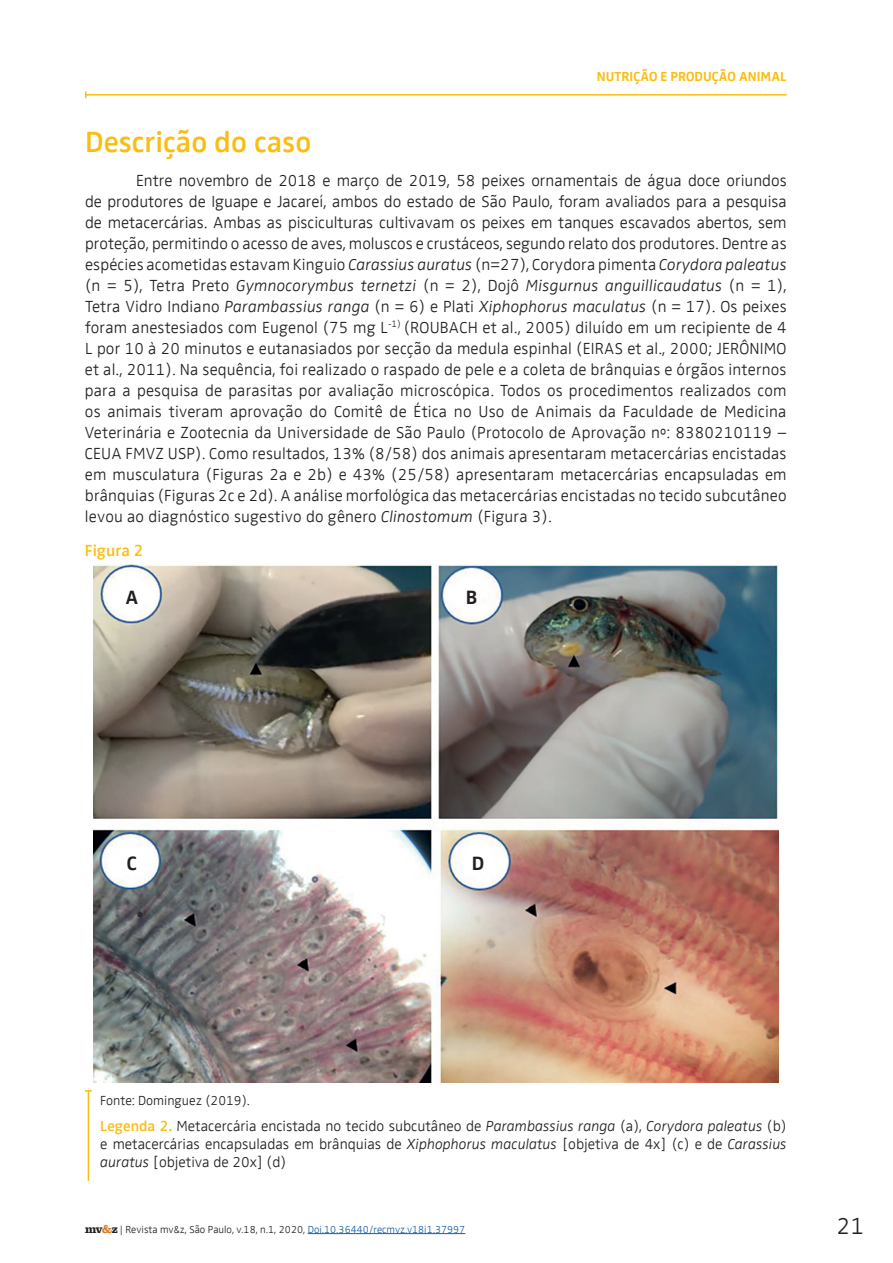
<style>
.page{position:relative;width:893px;height:1263px;background:#fff}
.page>*{position:absolute;margin:0;border:0;box-sizing:border-box;transform-origin:0 0}
.t1{font:30px "Zwo Web Pro Semibold W04 Rg";color:#fabd10}
.t2{font:24px "Zwo Web Pro Light W04 Regular";color:#231f20}
.t3{font:19.8px "Zwo Web Pro Bold W04 Regular";color:#231f20}
.t4{font:16.5px/21px "Zwo Web Pro Light W04 Regular";letter-spacing:.01em;color:#231f20;text-align:justify}
.t5{font:16.5px "Zwo Web Pro Light Italic W04 Rg";letter-spacing:.01em;color:#231f20}
.t6{font:16.5px "Zwo Web Pro Semibold W04 Rg";color:#fabd10}
.t7{font:15px/18px "Zwo Web Pro Light W04 Regular";color:#231f20;text-align:justify}
.t8{font:13.5px "Zwo Web Pro Bold W04 Regular";color:#fabd10}
.t9{font:13.5px "Zwo Web Pro Light W04 Regular";color:#231f20}
.t10{font:10.5px "Zwo Web Pro Light W04 Regular";color:#231f20}
.s1{font-family:"Zwo Web Pro Light Italic W04 Rg"}
.s2{font-family:"Zwo Web Pro Light W04 Regular"}
.s3{font-family:"Zwo Web Pro Semibold W04 Rg";color:#fabd10}
.s4{font-family:"Clarendon LT Std";font-weight:700;font-size:12px}
.s5{font-family:"Clarendon LT Std";font-weight:700;font-size:12px;color:#d87d28}
.s6{color:#175d9e}
</style>
<div class="page">
<img style="left:94px;top:564px;width:684px;height:518px">
<hr style="left:88px;top:1091px;width:1px;height:90px;background:#fabd10">
<svg style="left:85px;top:1090px;width:7px;height:2px"></svg>
<hr style="left:86px;top:94px;width:701px;height:2px;background:#fabd10">
<svg style="left:85px;top:91px;width:2px;height:7px"></svg>
<hr style="left:308px;top:1233px;width:157px;height:1px;background:#175d9e">
<p class="t8" style="left:597px;top:66px;width:191px">NUTRIÇÃO E PRODUÇÃO ANIMAL</p>
<h1 class="t1" style="left:85px;top:119px;width:228px">Descrição do caso</h1>
<p class="t4" style="left:85px;top:169px;width:703px;text-indent:51px">Entre novembro de 2018 e março de 2019, 58 peixes ornamentais de água doce oriundos de produtores de Iguape e Jacareí, ambos do estado de São Paulo, foram avaliados para a pesquisa de metacercárias. Ambas as pisciculturas cultivavam os peixes em tanques escavados abertos, sem proteção, permitindo o acesso de aves, moluscos e crustáceos, segundo relato dos produtores. Dentre as espécies acometidas estavam Kinguio <span class="s1">Carassius auratus</span> (n=27), Corydora pimenta <span class="s1">Corydora paleatus</span></p>
<p class="t5" style="left:85px;top:273px;width:703px"><span class="s2">(n = 5), Tetra Preto</span> Gymnocorymbus ternetzi <span class="s2">(n = 2), Dojô</span> Misgurnus anguillicaudatus <span class="s2">(n = 1),</span></p>
<p class="t4" style="left:85px;top:295px;width:703px">Tetra Vidro Indiano <span class="s1">Parambassius ranga</span> (n = 6) e Plati <span class="s1">Xiphophorus maculatus</span> (n = 17). Os peixes foram anestesiados com Eugenol (75 mg L<sup>-1)</sup> (ROUBACH et al., 2005) diluído em um recipiente de 4<br>L por 10 à 20 minutos e eutanasiados por secção da medula espinhal (EIRAS et al., 2000; JERÔNIMO et al., 2011). Na sequência, foi realizado o raspado de pele e a coleta de brânquias e órgãos internos para a pesquisa de parasitas por avaliação microscópica. Todos os procedimentos realizados com os animais tiveram aprovação do Comitê de Ética no Uso de Animais da Faculdade de Medicina Veterinária e Zootecnia da Universidade de São Paulo (Protocolo de Aprovação nº: 8380210119 – CEUA FMVZ USP). Como resultados, 13% (8/58) dos animais apresentaram metacercárias encistadas em musculatura (Figuras 2a e 2b) e 43% (25/58) apresentaram metacercárias encapsuladas em brânquias (Figuras 2c e 2d). A análise morfológica das metacercárias encistadas no tecido subcutâneo levou ao diagnóstico sugestivo do gênero <span class="s1">Clinostomum</span> (Figura 3).</p>
<p class="t6" style="left:85px;top:538px;width:60px">Figura 2</p>
<p class="t3" style="left:125px;top:582px;width:15px">A</p>
<p class="t3" style="left:466px;top:582px;width:13px">B</p>
<p class="t3" style="left:127px;top:848px;width:11px">C</p>
<p class="t3" style="left:472px;top:848px;width:14px">D</p>
<p class="t9" style="left:100px;top:1090px;width:151px">Fonte: Dominguez (2019).</p>
<p class="t7" style="left:100px;top:1116px;width:688px"><span class="s3">Legenda 2.</span> Metacercária encistada no tecido subcutâneo de <span class="s1">Parambassius ranga</span> (a), <span class="s1">Corydora paleatus</span> (b) e metacercárias encapsuladas em brânquias de <span class="s1">Xiphophorus maculatus</span> [objetiva de 4x] (c) e de <span class="s1">Carassius auratus</span> [objetiva de 20x] (d)</p>
<p class="t10" style="left:85px;top:1221px;width:382px"><span class="s4">mv</span><span class="s5">&amp;</span><span class="s4">z</span> | Revista mv&amp;z, São Paulo, v.18, n.1, 2020, <span class="s6">Doi.10.36440/recmvz.v18i1.37997</span></p>
<h2 class="t2" style="left:837px;top:1207px;width:29px">21</h2>
</div>
